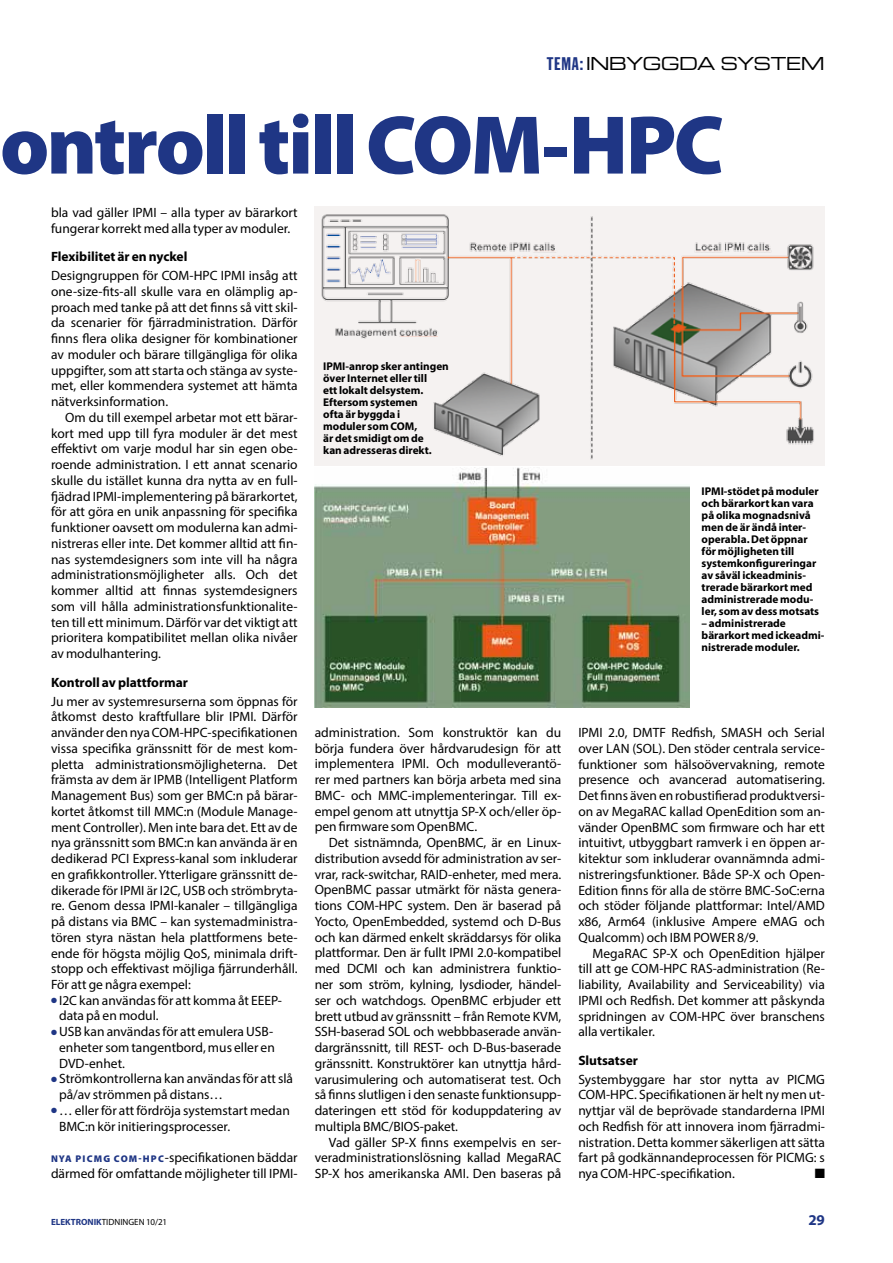
<style>
.page{position:relative;width:893px;height:1263px;background:#fff}
.page>*{position:absolute;margin:0;border:0;box-sizing:border-box;transform-origin:0 0}
.t1{font:900 84px "Myriad Pro";letter-spacing:-.03em;color:#1f3685}
.t2{font:18px "Eurostile Extended Two";letter-spacing:-.05em;color:#000}
.t3{font:700 15px "Myriad Pro";color:#1f3685}
.t4{font:13.5px/15.8px "Myriad Pro";color:#000;text-align:justify}
.t5{font:700 13.5px "Myriad Pro";color:#000}
.t6{font:13.5px "Zapf Dingbats ITC";color:#000}
.t7{font:700 11.25px/12px "Myriad Pro";color:#000}
.t8{font:9px "Myriad Pro";color:#000}
.s1{font-family:"Franklin Gothic Extra Cond";color:#1f3685}
.s2{color:#1f3685}
.s3{font-weight:900;font-size:9.75px;color:#1f3685}
.s4{font-weight:700;color:#1f3685}
</style>
<div class="page">
<img style="left:315px;top:468px;width:375px;height:240px">
<div style="left:315px;top:206px;width:510px;height:260px;background:#f5f2f1"></div>
<img style="left:321px;top:214px;width:493px;height:246px">
<h2 class="t2" style="left:547px;top:51px;width:279px"><span class="s1">TEMA:</span> INBYGGDA SYSTEM</h2>
<h1 class="t1" style="left:0;top:98px;width:726px">ontroll till COM-HPC</h1>
<p class="t4" style="left:51px;top:204px;width:248px">bla vad gäller IPMI – alla typer av bärarkort fungerar korrekt med alla typer av moduler.</p>
<p class="t5" style="left:51px;top:248px;width:138px">Flexibilitet är en nyckel</p>
<p class="t4" style="left:51px;top:267px;width:248px">Designgruppen för COM-HPC IPMI insåg att one-size-fits-all skulle vara en olämplig ap&shy;proach med tanke på att det finns så vitt skil&shy;da scenarier för fjärradministration. Därför finns flera olika designer för kombinationer av moduler och bärare tillgängliga för olika uppgifter, som att starta och stänga av syste&shy;met, eller kommendera systemet att hämta nätverksinformation.</p>
<p class="t4" style="left:51px;top:409px;width:248px;text-indent:14px">Om du till exempel arbetar mot ett bärar&shy;kort med upp till fyra moduler är det mest effektivt om varje modul har sin egen obe&shy;roende administration. I ett annat scenario skulle du istället kunna dra nytta av en full&shy;fjädrad IPMI-implementering på bärarkortet, för att göra en unik anpassning för specifika funktioner oavsett om modulerna kan admi&shy;nistreras eller inte. Det kommer alltid att fin&shy;nas systemdesigners som inte vill ha några administrationsmöjligheter alls. Och det kommer alltid att finnas systemdesigners som vill hålla administrationsfunktionalite&shy;ten till ett minimum. Därför var det viktigt att prioritera kompatibilitet mellan olika nivåer av modulhantering.</p>
<p class="t5" style="left:51px;top:673px;width:139px">Kontroll av plattformar</p>
<p class="t4" style="left:51px;top:693px;width:248px">Ju mer av systemresurserna som öppnas för åtkomst desto kraftfullare blir IPMI. Därför använder den nya COM-HPC-specifikationen vissa specifika gränssnitt för de mest kom&shy;pletta administrationsmöjligheterna. Det främsta av dem är IPMB (Intelligent Platform Management Bus) som ger BMC:n på bärar&shy;kortet åtkomst till MMC:n (Module Manage&shy;ment Controller). Men inte bara det. Ett av de nya gränssnitt som BMC:n kan använda är en dedikerad PCI Express-kanal som inkluderar en grafikkontroller. Ytterligare gränssnitt de&shy;dikerade för IPMI är I2C, USB och strömbryta&shy;re. Genom dessa IPMI-kanaler – tillgängliga på distans via BMC – kan systemadministra&shy;tören styra nästan hela plattformens bete&shy;ende för högsta möjlig QoS, minimala drift&shy;stopp och effektivast möjliga fjärrunderhåll.<br>För att ge några exempel:</p>
<p class="t4" style="left:59px;top:992px;width:225px;text-indent:-8px"><span class="s2">●</span> I2C kan användas för att komma åt EEEP&shy;data på en modul.</p>
<p class="t4" style="left:59px;top:1023px;width:217px;text-align:left;text-indent:-8px"><span class="s2">●</span> USB kan användas för att emulera USB&shy;enheter som tangentbord, mus eller en<br>DVD-enhet.</p>
<p class="t4" style="left:59px;top:1071px;width:236px;text-indent:-8px"><span class="s2">●</span> Strömkontrollerna kan användas för att slå på/av strömmen på distans…</p>
<p class="t4" style="left:59px;top:1102px;width:232px;text-indent:-8px"><span class="s2">●</span> … eller för att fördröja systemstart medan<br>BMC:n kör initieringsprocesser.</p>
<p class="t4" style="left:51px;top:1149px;width:248px"><span class="s3">Nya P I C M G CO M - H P C</span>-specifikationen bäddar därmed för omfattande möjligheter till IPMI-</p>
<p class="t7" style="left:323px;top:360px;width:127px">IPMI-anrop sker antingen över Internet eller till<br>ett lokalt delsystem.<br>Eftersom systemen<br>ofta är byggda i<br>moduler som COM,<br>är det smidigt om de<br>kan adresseras direkt.</p>
<p class="t7" style="left:702px;top:485px;width:119px">IPMI-stödet på moduler och bärarkort kan vara på olika mognadsnivå men de är ändå inter&shy;operabla. Det öppnar för möjligheten till systemkonfigureringar av såväl ickeadminis&shy;trerade bärarkort med administrerade modu&shy;ler, som av dess motsats</p>
<p class="t7" style="left:702px;top:617px;width:124px">– administrerade bärarkort med ickeadmi&shy;nistrerade moduler.</p>
<p class="t4" style="left:315px;top:724px;width:248px">administration. Som konstruktör kan du börja fundera över hårdvarudesign för att implementera IPMI. Och modulleverantö&shy;rer med partners kan börja arbeta med sina BMC- och MMC-implementeringar. Till ex&shy;empel genom att utnyttja SP-X och/eller öp&shy;pen firmware som OpenBMC.</p>
<p class="t4" style="left:315px;top:834px;width:248px;text-indent:14px">Det sistnämnda, OpenBMC, är en Linux&shy;distribution avsedd för administration av ser&shy;vrar, rack-switchar, RAID-enheter, med mera.<br>OpenBMC passar utmärkt för nästa genera&shy;tions COM-HPC system. Den är baserad på Yocto, OpenEmbedded, systemd och D-Bus och kan därmed enkelt skräddarsys för olika plattformar. Den är fullt IPMI 2.0-kompatibel med DCMI och kan administrera funktio&shy;ner som ström, kylning, lysdioder, händel&shy;ser och watchdogs. OpenBMC erbjuder ett brett utbud av gränssnitt – från Remote KVM, SSH-baserad SOL och webbbaserade använ&shy;dargränssnitt, till REST- och D-Bus-baserade gränssnitt. Konstruktörer kan utnyttja hård&shy;varusimulering och automatiserat test. Och så finns slutligen i den senaste funktionsupp&shy;dateringen ett stöd för koduppdatering av multipla BMC/BIOS-paket.</p>
<p class="t4" style="left:315px;top:1134px;width:248px;text-indent:14px">Vad gäller SP-X finns exempelvis en ser&shy;veradministrationslösning kallad MegaRAC SP-X hos amerikanska AMI. Den baseras på</p>
<p class="t4" style="left:578px;top:724px;width:248px">IPMI 2.0, DMTF Redfish, SMASH och Serial over LAN (SOL). Den stöder centrala service&shy;funktioner som hälsoövervakning, remote presence och avancerad automatisering.<br>Det finns även en robustifierad produktversi&shy;on av MegaRAC kallad OpenEdition som an&shy;vänder OpenBMC som firmware och har ett intuitivt, utbyggbart ramverk i en öppen ar&shy;kitektur som inkluderar ovannämnda admi&shy;nistreringsfunktioner. Både SP-X och Open-Edition finns för alla de större BMC-SoC:erna och stöder följande plattformar: Intel/AMD x86, Arm64 (inklusive Ampere eMAG och Qualcomm) och IBM POWER 8/9.</p>
<p class="t4" style="left:578px;top:945px;width:248px;text-indent:14px">MegaRAC SP-X och OpenEdition hjälper till att ge COM-HPC RAS-administration (Re&shy;liability, Availability and Serviceability) via IPMI och Redfish. Det kommer att påskynda spridningen av COM-HPC över branschens alla vertikaler.</p>
<p class="t5" style="left:578px;top:1051px;width:61px">Slutsatser</p>
<p class="t4" style="left:578px;top:1071px;width:248px">Systembyggare har stor nytta av PICMG COM-HPC. Specifikationen är helt ny men ut&shy;nyttjar väl de beprövade standarderna IPMI och Redfish för att innovera inom fjärradmi&shy;nistration. Detta kommer säkerligen att sätta fart på godkännandeprocessen för PICMG: s nya COM-HPC-specifikation.</p>
<p class="t6" style="left:815px;top:1167px;width:12px">■</p>
<p class="t8" style="left:51px;top:1216px;width:118px"><span class="s4">ELEKTRONIK</span>TIDNINGEN 10/21</p>
<p class="t3" style="left:808px;top:1210px;width:18px">29</p>
</div>
